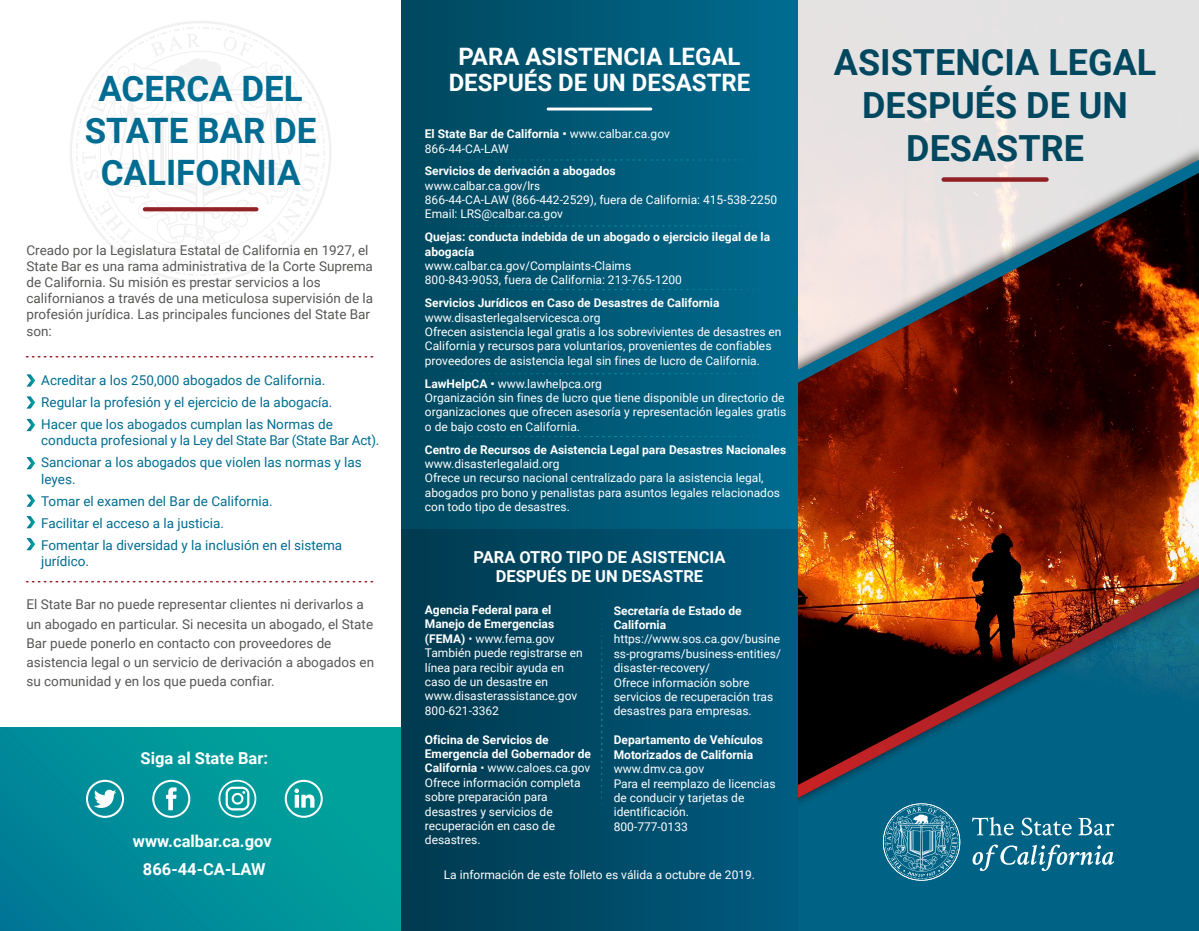
<style>
.page{position:relative;width:1199px;height:931px;background:#fff}
.page>*{position:absolute;margin:0;border:0;box-sizing:border-box;transform-origin:0 0}
.t1{font:700 36px/43.2px "Roboto";color:#004860;text-align:center}
.t2{font:700 34.95px/42px "Roboto";color:#006c92;text-align:center}
.t3{font:700 24px/25.8px "Roboto";color:#fff;text-align:center}
.t4{font:700 16.5px/19.8px "Roboto";color:#fff;text-align:center}
.t5{font:13.5px/16.2px "Roboto";color:#575756}
.t6{font:13.5px/16.2px "Roboto";color:#006d92}
.t7{font:12px/14.4px "Roboto";color:#fff}
.t8{font:700 12px/14.4px "Roboto";color:#fff}
.t9{font:11.7px "Roboto";color:#fff}
.s1{font-weight:400}
.s2{font-weight:700}
</style>
<div class="page">
<div style="left:0;top:728px;width:412px;height:203px;background:linear-gradient(to right,#008198,#00a49c)"></div>
<svg style="left:86px;top:780px;width:38px;height:38px"></svg>
<svg style="left:152px;top:780px;width:38px;height:38px"></svg>
<svg style="left:218px;top:780px;width:38px;height:38px"></svg>
<svg style="left:285px;top:780px;width:38px;height:38px"></svg>
<img style="left:797px;top:395px;width:402px;height:156px">
<svg style="left:27px;top:356px;width:347px;height:1px"></svg>
<svg style="left:27px;top:581px;width:347px;height:1px"></svg>
<svg style="left:70px;top:21px;width:261px;height:261px"></svg>
<svg style="left:76px;top:27px;width:249px;height:249px"></svg>
<svg style="left:145px;top:207px;width:111px;height:4px"></svg>
<svg style="left:27px;top:374px;width:8px;height:13px"></svg>
<svg style="left:27px;top:396px;width:8px;height:13px"></svg>
<svg style="left:27px;top:419px;width:8px;height:12px"></svg>
<svg style="left:27px;top:457px;width:8px;height:12px"></svg>
<svg style="left:27px;top:495px;width:8px;height:12px"></svg>
<svg style="left:27px;top:516px;width:8px;height:12px"></svg>
<svg style="left:27px;top:538px;width:8px;height:12px"></svg>
<div style="left:797px;top:0;width:402px;height:140px;background:#e4e2e2"></div>
<img style="left:797px;top:140px;width:402px;height:255px">
<svg style="left:797px;top:160px;width:402px;height:225px;background:#8b736e"></svg>
<div style="left:797px;top:815px;width:402px;height:116px;background:#006385"></div>
<img style="left:797px;top:552px;width:402px;height:263px">
<svg style="left:797px;top:575px;width:402px;height:223px;background:#364244"></svg>
<div style="left:401px;top:0;width:396px;height:931px;background:linear-gradient(to right,#00475e,#006c91)"></div>
<div style="left:401px;top:529px;width:396px;height:402px;background:linear-gradient(to right,#003a4e,#005b80)"></div>
<div style="left:944px;top:177px;width:102px;height:5px;background:#922126"></div>
<svg style="left:423px;top:225px;width:349px;height:2px"></svg>
<svg style="left:423px;top:159px;width:349px;height:2px"></svg>
<svg style="left:423px;top:289px;width:349px;height:2px"></svg>
<svg style="left:423px;top:373px;width:349px;height:2px"></svg>
<svg style="left:423px;top:436px;width:349px;height:2px"></svg>
<svg style="left:601px;top:599px;width:2px;height:218px"></svg>
<hr style="left:548px;top:108px;width:103px;height:3px;background:#fff">
<svg style="left:972px;top:817px;width:41px;height:18px"></svg>
<svg style="left:1021px;top:818px;width:50px;height:17px"></svg>
<svg style="left:1078px;top:818px;width:36px;height:17px"></svg>
<svg style="left:972px;top:845px;width:142px;height:26px;background:#3a87a1"></svg>
<svg style="left:883px;top:803px;width:77px;height:78px;background:#34839e"></svg>
<h2 class="t2" style="left:85px;top:67px;width:233px">ACERCA DEL<br>STATE BAR DE<br>CALIFORNIA</h2>
<p class="t5" style="left:27px;top:241px;width:348px">Creado por la Legislatura Estatal de California en 1927, el<br>State Bar es una rama administrativa de la Corte Suprema de California. Su misión es prestar servicios a los</p>
<p class="t5" style="left:27px;top:290px;width:348px">californianos a través de una meticulosa supervisión de la profesión jurídica. Las principales funciones del State Bar son:</p>
<p class="t6" style="left:41px;top:371px;width:286px">Acreditar a los 250,000 abogados de California.</p>
<p class="t6" style="left:41px;top:393px;width:293px">Regular la profesión y el ejercicio de la abogacía.</p>
<p class="t6" style="left:41px;top:416px;width:340px">Hacer que los abogados cumplan las Normas de conducta profesional y la Ley del State Bar (State Bar Act).</p>
<p class="t6" style="left:41px;top:454px;width:322px">Sancionar a los abogados que violen las normas y las leyes.</p>
<p class="t6" style="left:41px;top:492px;width:233px">Tomar el examen del Bar de California.</p>
<p class="t6" style="left:41px;top:515px;width:184px">Facilitar el acceso a la justicia.</p>
<p class="t6" style="left:41px;top:537px;width:302px">Fomentar la diversidad y la inclusión en el sistema jurídico.</p>
<p class="t5" style="left:27px;top:594px;width:349px;line-height:19.2px">El State Bar no puede representar clientes ni derivarlos a un abogado en particular. Si necesita un abogado, el State Bar puede ponerlo en contacto con proveedores de asistencia legal o un servicio de derivación a abogados en su comunidad y en los que pueda confiar.</p>
<p class="t4" style="left:141px;top:748px;width:129px">Siga al State Bar:</p>
<p class="t4" style="left:133px;top:830px;width:140px">www.calbar.ca.gov</p>
<p class="t4" style="left:143px;top:859px;width:124px">866-44-CA-LAW</p>
<h2 class="t3" style="left:449px;top:43px;width:303px">PARA ASISTENCIA LEGAL<br>DESPUÉS DE UN DESASTRE</h2>
<p class="t8" style="left:425px;top:126px;width:246px">El State Bar de California • <span class="s1">www.calbar.ca.gov</span></p>
<p class="t7" style="left:425px;top:141px;width:85px">866-44-CA-LAW</p>
<p class="t8" style="left:425px;top:164px;width:192px">Servicios de derivación a abogados</p>
<p class="t9" style="left:425px;top:177px;width:117px">www.calbar.ca.gov/lrs</p>
<p class="t7" style="left:425px;top:192px;width:354px">866-44-CA-LAW (866-442-2529), fuera de California: 415-538-2250</p>
<p class="t7" style="left:425px;top:206px;width:140px">Email: LRS@calbar.ca.gov</p>
<p class="t8" style="left:425px;top:229px;width:347px">Quejas: conducta indebida de un abogado o ejercicio ilegal de la abogacía</p>
<p class="t7" style="left:425px;top:258px;width:208px">www.calbar.ca.gov/Complaints-Claims</p>
<p class="t7" style="left:425px;top:272px;width:259px">800-843-9053, fuera de California: 213-765-1200</p>
<p class="t8" style="left:425px;top:295px;width:296px">Servicios Jurídicos en Caso de Desastres de California</p>
<p class="t7" style="left:425px;top:310px;width:177px">www.disasterlegalservicesca.org</p>
<p class="t7" style="left:425px;top:324px;width:358px">Ofrecen asistencia legal gratis a los sobrevivientes de desastres en<br>California y recursos para voluntarios, provenientes de confiables proveedores de asistencia legal sin fines de lucro de California.</p>
<p class="t7" style="left:425px;top:376px;width:178px"><span class="s2">LawHelpCA •</span> www.lawhelpca.org</p>
<p class="t7" style="left:425px;top:390px;width:363px">Organización sin fines de lucro que tiene disponible un directorio de organizaciones que ofrecen asesoría y representación legales gratis o de bajo costo en California.</p>
<p class="t8" style="left:425px;top:442px;width:363px">Centro de Recursos de Asistencia Legal para Desastres Nacionales</p>
<p class="t7" style="left:425px;top:456px;width:136px">www.disasterlegalaid.org</p>
<p class="t7" style="left:425px;top:470px;width:357px">Ofrece un recurso nacional centralizado para la asistencia legal, abogados pro bono y penalistas para asuntos legales relacionados con todo tipo de desastres.</p>
<h3 class="t4" style="left:473px;top:546px;width:253px">PARA OTRO TIPO DE ASISTENCIA<br>DESPUÉS DE UN DESASTRE</h3>
<p class="t8" style="left:614px;top:603px;width:129px">Secretaría de Estado de<br>California</p>
<p class="t7" style="left:614px;top:632px;width:169px;text-align:justify">https://www.sos.ca.gov/busine ss-programs/business-entities/ disaster-recovery/</p>
<p class="t7" style="left:614px;top:675px;width:161px">Ofrece información sobre servicios de recuperación tras desastres para empresas.</p>
<p class="t8" style="left:614px;top:732px;width:151px">Departamento de Vehículos<br>Motorizados de California</p>
<p class="t7" style="left:614px;top:761px;width:92px">www.dmv.ca.gov</p>
<p class="t7" style="left:614px;top:776px;width:163px">Para el reemplazo de licencias de conducir y tarjetas de identificación.</p>
<p class="t7" style="left:614px;top:819px;width:76px">800-777-0133</p>
<p class="t8" style="left:425px;top:602px;width:131px">Agencia Federal para el<br>Manejo de Emergencias (FEMA) <span class="s1">• www.fema.gov</span></p>
<p class="t7" style="left:425px;top:645px;width:159px">También puede registrarse en línea para recibir ayuda en caso de un desastre en www.disasterassistance.gov</p>
<p class="t7" style="left:425px;top:703px;width:76px">800-621-3362</p>
<p class="t8" style="left:425px;top:732px;width:168px">Oficina de Servicios de<br>Emergencia del Gobernador de<br>California <span class="s1">• www.caloes.ca.gov</span></p>
<p class="t7" style="left:425px;top:775px;width:157px">Ofrece información completa sobre preparación para desastres y servicios de recuperación en caso de desastres.</p>
<p class="t7" style="left:444px;top:867px;width:313px">La información de este folleto es válida a octubre de 2019.</p>
<h1 class="t1" style="left:834px;top:39px;width:324px">ASISTENCIA LEGAL<br>DESPUÉS DE UN<br>DESASTRE</h1>
</div>
